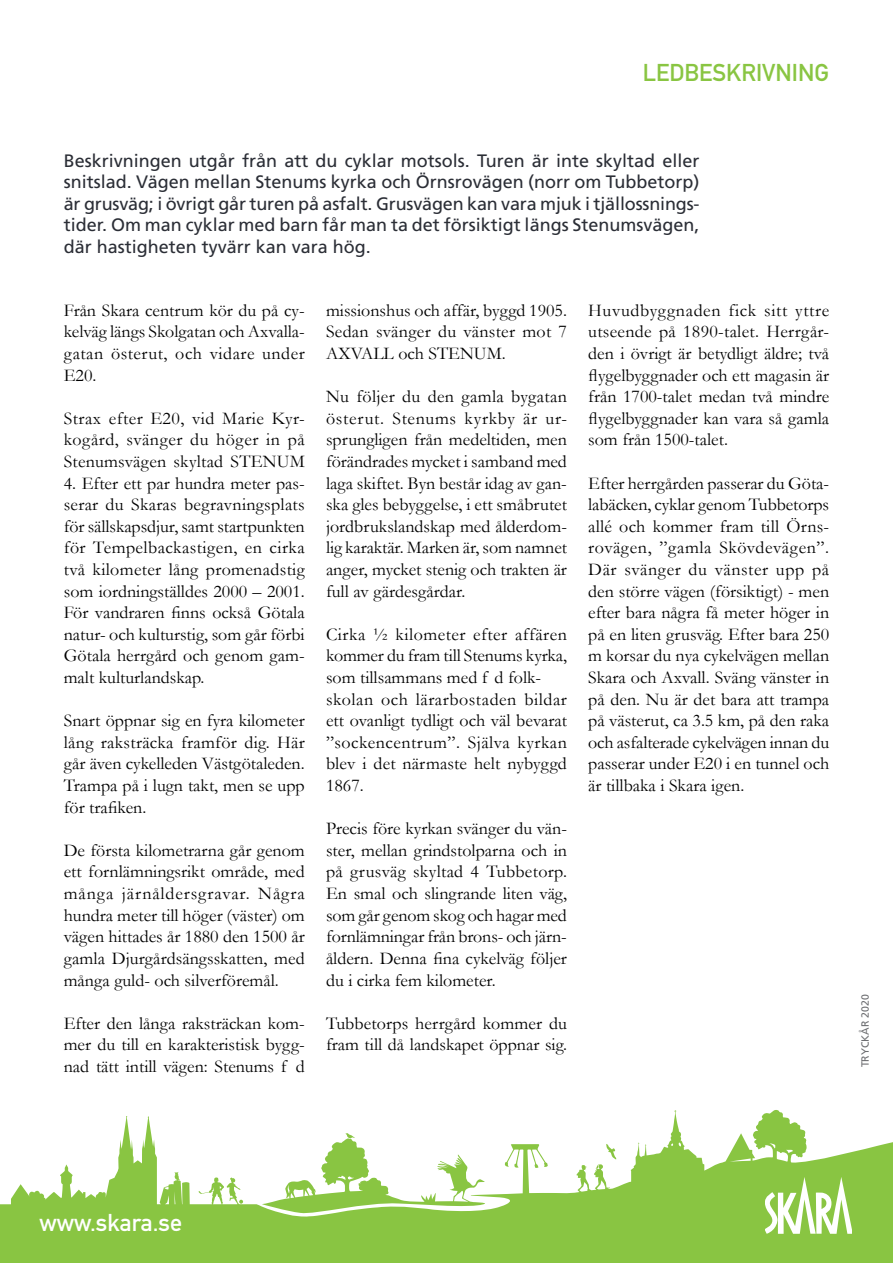
<style>
.page{position:relative;width:893px;height:1263px;background:#fff}
.page>*{position:absolute;margin:0;border:0;box-sizing:border-box;transform-origin:0 0}
.t1{font:24px "DIN Mittelschrift Std";color:#89c542}
.t2{font:24px "DIN Mittelschrift Std";color:#fff}
.t3{font:18px/21.6px "Garamond";color:#000001;text-align:justify}
.t4{font:18px/21.6px "Frutiger LT Std";color:#2b2e36;text-align:justify}
.t5{font:10.5px "Frutiger LT Std";color:#6c6d70}
</style>
<div class="page">
<svg style="left:0;top:1110px;width:892px;height:120px"></svg>
<div style="left:0;top:1230px;width:893px;height:33px;background:#89c542"></div>
<svg style="left:765px;top:1177px;width:87px;height:57px"></svg>
<svg style="left:892px;top:1142px;width:1px;height:88px"></svg>
<h1 class="t1" style="left:643px;top:58px;width:188px">LEDBESKRIVNING</h1>
<p class="t4" style="left:64px;top:150px;width:637px">Beskrivningen utgår från att du cyklar motsols. Turen är inte skyltad eller snitslad. Vägen mellan Stenums kyrka och Örnsrovägen (norr om Tubbetorp) är grusväg; i övrigt går turen på asfalt. Grusvägen kan vara mjuk i tjällossnings&shy;tider. Om man cyklar med barn får man ta det försiktigt längs Stenumsvägen, där hastigheten tyvärr kan vara hög.</p>
<p class="t3" style="left:64px;top:299px;width:243px">Från Skara centrum kör du på cy&shy;kelväg längs Skolgatan och Axvalla&shy;gatan österut, och vidare under E20.</p>
<p class="t3" style="left:64px;top:407px;width:242px">Strax efter E20, vid Marie Kyr&shy;kogård, svänger du höger in på Stenumsvägen skyltad STENUM</p>
<p class="t3" style="left:64px;top:472px;width:242px">4. Efter ett par hundra meter pas&shy;serar du Skaras begravningsplats för sällskapsdjur, samt startpunkten för Tempelbackastigen, en cirka två kilometer lång promenadstig som iordningställdes 2000 – 2001.<br>För vandraren finns också Götala natur- och kulturstig, som går förbi Götala herrgård och genom gam&shy;malt kulturlandskap.</p>
<p class="t3" style="left:64px;top:709px;width:242px">Snart öppnar sig en fyra kilometer lång raksträcka framför dig. Här går även cykelleden Västgötaleden.<br>Trampa på i lugn takt, men se upp för trafiken.</p>
<p class="t3" style="left:64px;top:839px;width:242px">De första kilometrarna går genom ett fornlämningsrikt område, med många järnåldersgravar. Några hundra meter till höger (väster) om vägen hittades år 1880 den 1500 år gamla Djurgårdsängsskatten, med många guld- och silverföremål.</p>
<p class="t3" style="left:64px;top:1012px;width:242px">Efter den långa raksträckan kom&shy;mer du till en karakteristisk bygg&shy;nad tätt intill vägen: Stenums f d</p>
<p class="t3" style="left:326px;top:299px;width:242px">missionshus och affär, byggd 1905.<br>Sedan svänger du vänster mot 7<br>AXVALL och STENUM.</p>
<p class="t3" style="left:326px;top:385px;width:242px">Nu följer du den gamla bygatan österut. Stenums kyrkby är ur&shy;sprungligen från medeltiden, men förändrades mycket i samband med laga skiftet. Byn består idag av gan&shy;ska gles bebyggelse, i ett småbrutet jordbrukslandskap med ålderdom&shy;lig karaktär. Marken är, som namnet anger, mycket stenig och trakten är full av gärdesgårdar.</p>
<p class="t3" style="left:326px;top:623px;width:242px;text-align:left">Cirka ½ kilometer efter affären kommer du fram till Stenums kyrka, som tillsammans med f d folk&shy;skolan och lärarbostaden bildar ett ovanligt tydligt och väl bevarat ”sockencentrum”. Själva kyrkan blev i det närmaste helt nybyggd<br>1867.</p>
<p class="t3" style="left:326px;top:817px;width:242px">Precis före kyrkan svänger du vän&shy;ster, mellan grindstolparna och in på grusväg skyltad 4 Tubbetorp.<br>En smal och slingrande liten väg, som går genom skog och hagar med fornlämningar från brons- och järn&shy;åldern. Denna fina cykelväg följer du i cirka fem kilometer.</p>
<p class="t3" style="left:326px;top:1012px;width:242px">Tubbetorps herrgård kommer du fram till då landskapet öppnar sig.</p>
<p class="t3" style="left:588px;top:299px;width:243px">Huvudbyggnaden fick sitt yttre utseende på 1890-talet. Herrgår&shy;den i övrigt är betydligt äldre; två flygelbyggnader och ett magasin är från 1700-talet medan två mindre flygelbyggnader kan vara så gamla som från 1500-talet.</p>
<p class="t3" style="left:588px;top:472px;width:242px">Efter herrgården passerar du Göta&shy;labäcken, cyklar genom Tubbetorps allé och kommer fram till Örns&shy;rovägen, ”gamla Skövdevägen”.<br>Där svänger du vänster upp på den större vägen (försiktigt) - men efter bara några få meter höger in på en liten grusväg. Efter bara 250 m korsar du nya cykelvägen mellan Skara och Axvall. Sväng vänster in på den. Nu är det bara att trampa på västerut, ca 3.5 km, på den raka och asfalterade cykelvägen innan du passerar under E20 i en tunnel och är tillbaka i Skara igen.</p>
<p class="t5" style="left:859px;top:1067px;width:74px;rotate:-90deg">TRYCKÅR 2020</p>
<h1 class="t2" style="left:40px;top:1208px;width:144px">www.skara.se</h1>
</div>
